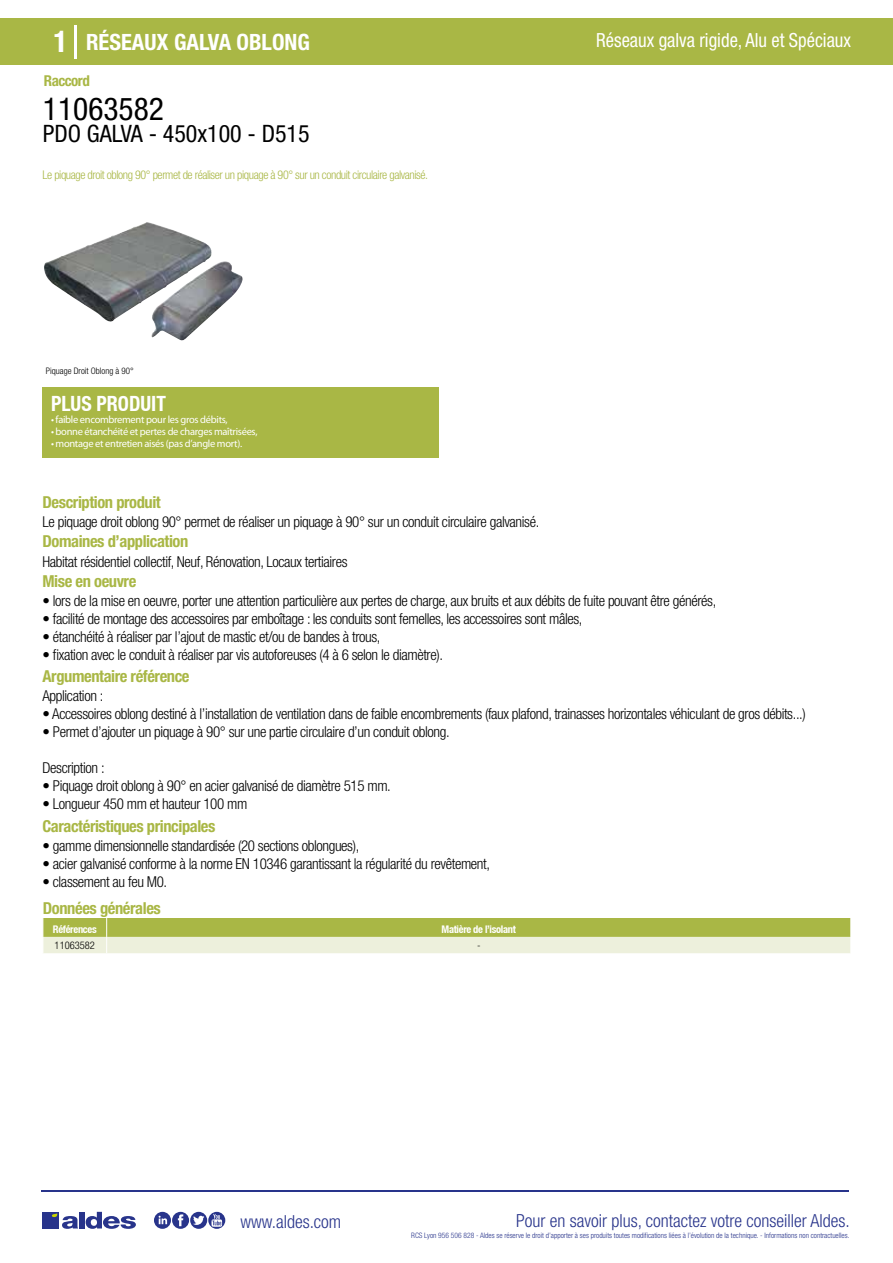
<style>
.page{position:relative;width:893px;height:1263px;background:#fff}
.page>*{position:absolute;margin:0;border:0;box-sizing:border-box;transform-origin:0 0}
.t1{font:condensed 31.5px "Helvetica Neue LT Std";color:#000}
.t2{font:condensed 24px "Helvetica Neue LT Std";color:#000}
.t3{font:700 condensed 22.5px "Helvetica Neue LT Std";color:#fff}
.t4{font:700 condensed 21px "Helvetica Neue";color:#fff;scale:.95 1}
.t5{font:condensed 19.5px "Helvetica Neue LT Std";color:#fff;scale:.95 1}
.t6{font:300 condensed 18px "Helvetica Neue";color:#28348b}
.t7{font:700 condensed 16.5px "Helvetica Neue LT Std";letter-spacing:-.025em;color:#a9b745}
.t8{font:300 condensed 15px "Helvetica Neue LT Std";letter-spacing:-.025em;color:#000}
.t9{font:700 condensed 15px "Helvetica Neue LT Std";letter-spacing:-.035em;color:#a9b745}
.t10{font:300 condensed 12px "Helvetica Neue LT Std";letter-spacing:-.035em;color:#a9b745}
.t11{font:10.5px "Myriad Pro";letter-spacing:-.03em;color:#fff}
.t12{font:700 condensed 10.5px "Helvetica Neue";letter-spacing:-.03em;color:#fff}
.t13{font:300 condensed 10.5px "Helvetica Neue";color:#000}
.t14{font:300 condensed 9px "Helvetica Neue";color:#000}
.t15{font:300 condensed 7.5px "Helvetica Neue";color:#28348b}
.s1{font-size:30px}
</style>
<div class="page">
<div style="left:0;top:18px;width:893px;height:46px;background:#a9b745"></div>
<div style="left:43px;top:387px;width:396px;height:70px;background:#a9b745"></div>
<hr style="left:74px;top:25px;width:2px;height:33px;background:#fff">
<svg style="left:44px;top:222px;width:199px;height:119px"></svg>
<svg style="left:43px;top:918px;width:808px;height:35px;background:#c8d18a"></svg>
<hr style="left:41px;top:1190px;width:808px;height:1px;background:#28348b">
<svg style="left:154px;top:1212px;width:71px;height:17px"></svg>
<div style="left:42px;top:1212px;width:17px;height:16px;background:#28348b"></div>
<div style="left:79px;top:1212px;width:5px;height:16px;background:#28348b"></div>
<svg style="left:86px;top:1212px;width:50px;height:17px"></svg>
<svg style="left:52px;top:1213px;width:26px;height:16px"></svg>
<h3 class="t3" style="left:54px;top:28px;width:258px"><span class="s1">1</span> RÉSEAUX GALVA OBLONG</h3>
<h3 class="t5" style="left:596px;top:29px;width:270px">Réseaux galva rigide, Alu et Spéciaux</h3>
<p class="t9" style="left:44px;top:71px;width:47px">Raccord</p>
<h1 class="t1" style="left:43px;top:91px;width:122px">11063582</h1>
<h2 class="t2" style="left:43px;top:120px;width:268px">PDO GALVA - 450x100 - D515</h2>
<p class="t10" style="left:43px;top:167px;width:387px">Le piquage droit oblong 90° permet de réaliser un piquage à 90° sur un conduit circulaire galvanisé.</p>
<p class="t14" style="left:46px;top:365px;width:89px">Piquage Droit Oblong à 90°</p>
<h3 class="t4" style="left:51px;top:391px;width:122px">PLUS PRODUIT</h3>
<p class="t11" style="left:51px;top:413px;width:178px">• faible encombrement pour les gros débits,</p>
<p class="t11" style="left:51px;top:425px;width:208px">• bonne étanchéité et pertes de charges maîtrisées,</p>
<p class="t11" style="left:51px;top:437px;width:193px">• montage et entretien aisés (pas d’angle mort).</p>
<p class="t7" style="left:43px;top:492px;width:120px">Description produit</p>
<p class="t7" style="left:43px;top:531px;width:147px">Domaines d’application</p>
<p class="t7" style="left:43px;top:571px;width:95px">Mise en oeuvre</p>
<p class="t8" style="left:43px;top:513px;width:498px">Le piquage droit oblong 90° permet de réaliser un piquage à 90° sur un conduit circulaire galvanisé.</p>
<p class="t8" style="left:43px;top:553px;width:307px">Habitat résidentiel collectif, Neuf, Rénovation, Locaux tertiaires</p>
<p class="t8" style="left:43px;top:592px;width:675px">• lors de la mise en oeuvre, porter une attention particulière aux pertes de charge, aux bruits et aux débits de fuite pouvant être générés,</p>
<p class="t8" style="left:43px;top:610px;width:541px">• facilité de montage des accessoires par emboîtage : les conduits sont femelles, les accessoires sont mâles,</p>
<p class="t8" style="left:43px;top:628px;width:340px">• étanchéité à réaliser par l’ajout de mastic et/ou de bandes à trous,</p>
<p class="t8" style="left:43px;top:646px;width:402px">• fixation avec le conduit à réaliser par vis autoforeuses (4 à 6 selon le diamètre).</p>
<p class="t7" style="left:43px;top:666px;width:149px">Argumentaire référence</p>
<p class="t8" style="left:43px;top:687px;width:62px">Application :</p>
<p class="t8" style="left:43px;top:705px;width:765px">• Accessoires oblong destiné à l’installation de ventilation dans de faible encombrements (faux plafond, trainasses horizontales véhiculant de gros débits...)</p>
<p class="t8" style="left:43px;top:723px;width:409px">• Permet d’ajouter un piquage à 90° sur une partie circulaire d’un conduit oblong.</p>
<p class="t8" style="left:43px;top:759px;width:64px">Description :</p>
<p class="t8" style="left:43px;top:777px;width:350px">• Piquage droit oblong à 90° en acier galvanisé de diamètre 515 mm.</p>
<p class="t8" style="left:43px;top:795px;width:206px">• Longueur 450 mm et hauteur 100 mm</p>
<p class="t7" style="left:43px;top:816px;width:174px">Caractéristiques principales</p>
<p class="t8" style="left:43px;top:837px;width:318px">• gamme dimensionnelle standardisée (20 sections oblongues),</p>
<p class="t8" style="left:43px;top:855px;width:449px">• acier galvanisé conforme à la norme EN 10346 garantissant la régularité du revêtement,</p>
<p class="t8" style="left:43px;top:873px;width:126px">• classement au feu M0.</p>
<p class="t7" style="left:43px;top:898px;width:119px">Données générales</p>
<p class="t12" style="left:53px;top:922px;width:45px">Références</p>
<p class="t12" style="left:442px;top:922px;width:76px">Matière de l’isolant</p>
<p class="t13" style="left:55px;top:939px;width:42px">11063582</p>
<p class="t13" style="left:477px;top:939px;width:5px">-</p>
<p class="t6" style="left:240px;top:1211px;width:102px">www.aldes.com</p>
<p class="t6" style="left:516px;top:1211px;width:335px">Pour en savoir plus, contactez votre conseiller Aldes.</p>
<p class="t15" style="left:411px;top:1230px;width:440px">RCS Lyon 956 506 828 - Aldes se réserve le droit d’apporter à ses produits toutes modifications liées à l’évolution de la technique. - Informations non contractuelles.</p>
</div>
